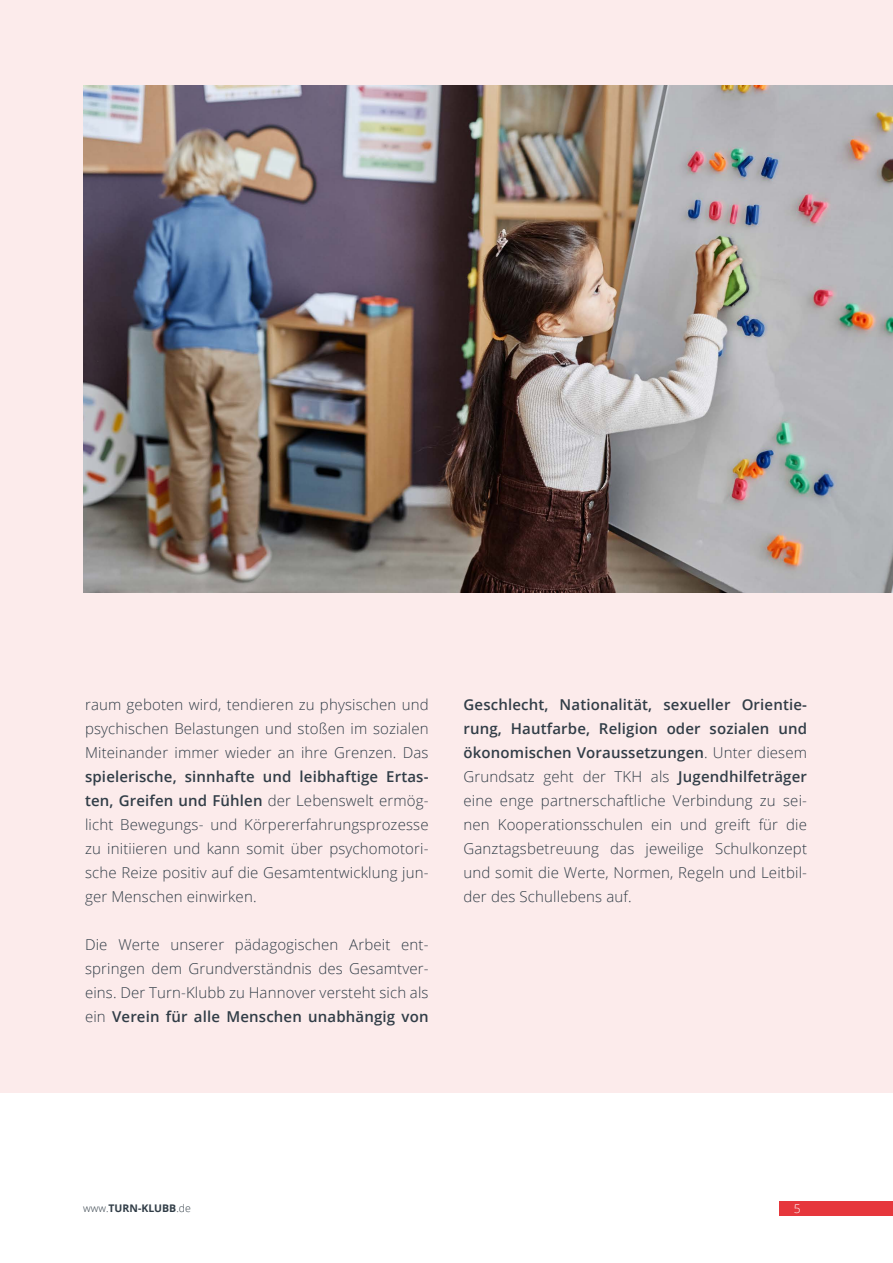
<style>
.page{position:relative;width:893px;height:1263px;background:#fff}
.page>*{position:absolute;margin:0;border:0;box-sizing:border-box;transform-origin:0 0}
.t1{font:300 15px/24px "Open Sans";letter-spacing:.01em;color:#313d47;text-align:justify}
.t2{font:300 12px "Open Sans";color:#fff}
.t3{font:700 10.5px "Open Sans";color:#313d47}
.s1{font-weight:600}
.s2{font-weight:300}
</style>
<div class="page">
<div style="left:0;top:0;width:893px;height:1093px;background:#fcebeb"></div>
<img style="left:83px;top:85px;width:810px;height:508px">
<div style="left:780px;top:1201px;width:113px;height:15px;background:#e6373c"></div>
<p class="t1" style="left:85px;top:692px;width:345px">raum geboten wird, tendieren zu physischen und psychischen Belastungen und stoßen im sozialen Miteinander immer wieder an ihre Grenzen. Das</p>
<p class="t1" style="left:85px;top:764px;width:345px"><span class="s1">spielerische, sinnhafte und leibhaftige Ertas&shy;ten, Greifen und Fühlen</span> der Lebenswelt ermög&shy;licht Bewegungs- und Körpererfahrungsprozesse zu initiieren und kann somit über psychomotori&shy;sche Reize positiv auf die Gesamtentwicklung jun&shy;ger Menschen einwirken.</p>
<p class="t1" style="left:85px;top:932px;width:345px">Die Werte unserer pädagogischen Arbeit ent&shy;springen dem Grundverständnis des Gesamtver&shy;eins. Der Turn-Klubb zu Hannover versteht sich als ein <span class="s1">Verein für alle Menschen unabhängig von</span></p>
<p class="t1" style="left:463px;top:692px;width:345px"><span class="s1">Geschlecht, Nationalität, sexueller Orientie&shy;rung, Hautfarbe, Religion oder sozialen und ökonomischen Voraussetzungen</span>. Unter diesem Grundsatz geht der TKH als <span class="s1">Jugendhilfeträger </span>eine enge partnerschaftliche Verbindung zu sei&shy;nen Kooperationsschulen ein und greift für die Ganztagsbetreuung das jeweilige Schulkonzept und somit die Werte, Normen, Regeln und Leitbil&shy;der des Schullebens auf.</p>
<p class="t3" style="left:83px;top:1201px;width:109px"><span class="s2">www.</span>TURN-KLUBB<span class="s2">.de</span></p>
<p class="t2" style="left:794px;top:1201px;width:8px">5</p>
</div>
